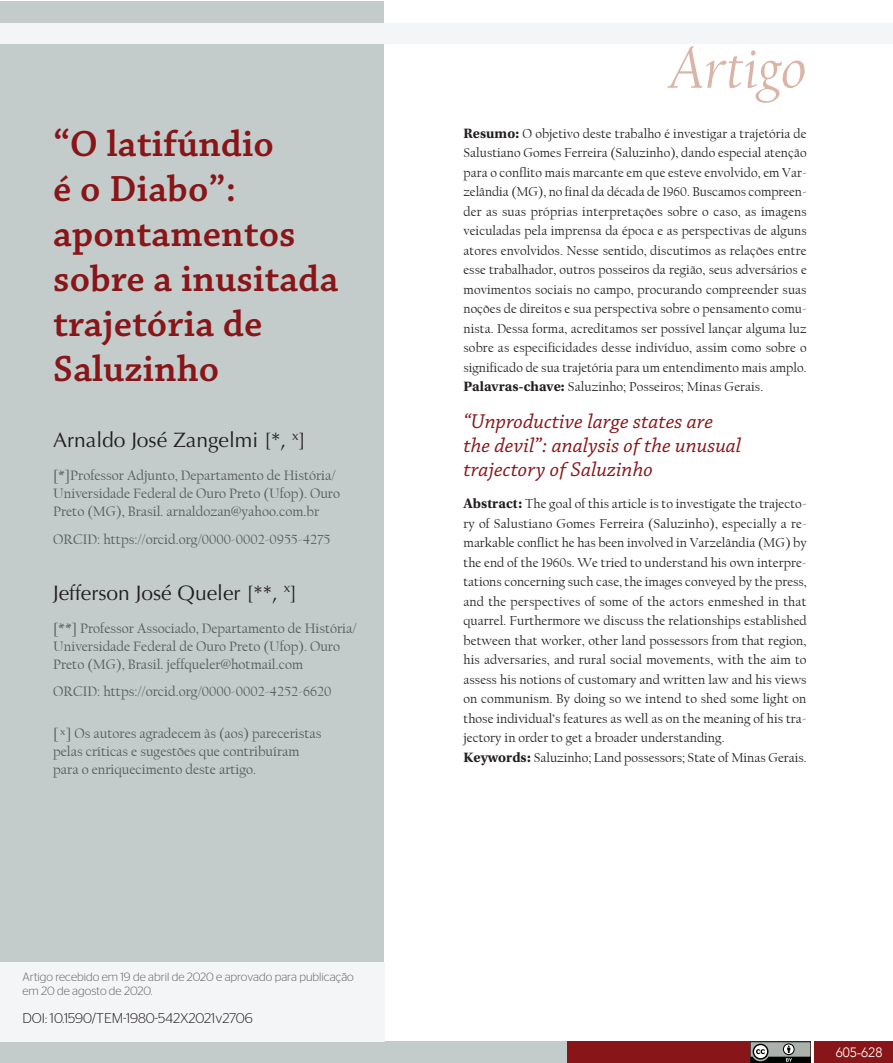
<style>
.page{position:relative;width:893px;height:1063px;background:#fff}
.page>*{position:absolute;margin:0;border:0;box-sizing:border-box;transform-origin:0 0}
.t1{font:italic 59.55px "Californian FB";color:#dab5a7}
.t2{font:38.25px/45px "Chaparral Pro Semibold Capt";color:#881619}
.t3{font:21px/24px "Chaparral Pro It Capt";color:#881619}
.t4{font:21px "Optima";color:#231f20}
.t5{font:14.25px/18px "Californian FB";color:#57585a}
.t6{font:300 14.1px "Stag Sans Round";color:#231f20}
.t7{font:13.5px/19.5px "Californian FB";letter-spacing:.005em;color:#231f20;text-align:justify}
.t8{font:300 13.5px "Avenir";color:#fff}
.t9{font:300 12px/14.4px "Stag Sans Round";color:#626364}
.s1{font-family:"Utopia Std";font-weight:700;font-size:14.25px}
</style>
<div class="page">
<div style="left:1px;top:1px;width:383px;height:961px;background:#c3cccb"></div>
<div style="left:567px;top:1042px;width:243px;height:21px;background:#881619"></div>
<div style="left:0;top:1042px;width:566px;height:21px;background:#c3cccb"></div>
<div style="left:814px;top:1042px;width:79px;height:21px;background:#881619"></div>
<svg style="left:750px;top:1042px;width:61px;height:21px"></svg>
<div style="left:0;top:23px;width:893px;height:20px;background:#f4f5f6"></div>
<div style="left:0;top:962px;width:384px;height:80px;background:#f4f5f6"></div>
<h2 class="t2" style="left:53px;top:122px;width:287px">“O latifúndio<br>é o Diabo”: apontamentos sobre a inusitada trajetória de<br>Saluzinho</h2>
<h3 class="t4" style="left:53px;top:428px;width:254px">Arnaldo José Zangelmi [*, <sup>x</sup>]</h3>
<p class="t5" style="left:53px;top:467px;width:288px">[*]Professor Adjunto, Departamento de História/<br>Universidade Federal de Ouro Preto (Ufop). Ouro<br>Preto (MG), Brasil. arnaldozan@yahoo.com.br</p>
<p class="t5" style="left:53px;top:531px;width:279px">ORCID: https://orcid.org/0000-0002-0955-4275</p>
<h3 class="t4" style="left:53px;top:581px;width:246px">Jefferson José Queler [**, <sup>x</sup>]</h3>
<p class="t5" style="left:53px;top:619px;width:305px">[**] Professor Associado, Departamento de História/<br>Universidade Federal de Ouro Preto (Ufop). Ouro<br>Preto (MG), Brasil. jeffqueler@hotmail.com</p>
<p class="t5" style="left:53px;top:683px;width:280px">ORCID: https://orcid.org/0000-0002-4252-6620</p>
<p class="t5" style="left:53px;top:724px;width:270px">[ <sup>x</sup>] Os autores agradecem às (aos) pareceristas pelas críticas e sugestões que contribuíram para o enriquecimento deste artigo.</p>
<p class="t9" style="left:22px;top:969px;width:333px">Artigo recebido em 19 de abril de 2020 e aprovado para publicação em 20 de agosto de 2020.</p>
<p class="t6" style="left:22px;top:1011px;width:232px">DOI: 10.1590/TEM-1980-542X2021v2706</p>
<h1 class="t1" style="left:668px;top:35px;width:140px">Artigo</h1>
<p class="t7" style="left:463px;top:124px;width:345px"><span class="s1">Resumo:</span> O objetivo deste trabalho é investigar a trajetória de Salustiano Gomes Ferreira (Saluzinho), dando especial atenção para o conflito mais marcante em que esteve envolvido, em Var&shy;zelândia (MG), no final da década de 1960. Buscamos compreen&shy;der as suas próprias interpretações sobre o caso, as imagens veiculadas pela imprensa da época e as perspectivas de alguns atores envolvidos. Nesse sentido, discutimos as relações entre esse trabalhador, outros posseiros da região, seus adversários e movimentos sociais no campo, procurando compreender suas noções de direitos e sua perspectiva sobre o pensamento comu&shy;nista. Dessa forma, acreditamos ser possível lançar alguma luz sobre as especificidades desse indivíduo, assim como sobre o significado de sua trajetória para um entendimento mais amplo.<br><span class="s1">Palavras-chave:</span> Saluzinho; Posseiros; Minas Gerais.</p>
<h3 class="t3" style="left:463px;top:410px;width:279px">“Unproductive large states are the devil”: analysis of the unusual trajectory of Saluzinho</h3>
<p class="t7" style="left:463px;top:494px;width:345px;text-align:left"><span class="s1">Abstract:</span> The goal of this article is to investigate the trajecto&shy;ry of Salustiano Gomes Ferreira (Saluzinho), especially a re&shy;markable conflict he has been involved in Varzelândia (MG) by the end of the 1960s. We tried to understand his own interpre&shy;tations concerning such case, the images conveyed by the press, and the perspectives of some of the actors enmeshed in that quarrel. Furthermore we discuss the relationships established between that worker, other land possessors from that region, his adversaries, and rural social movements, with the aim to assess his notions of customary and written law and his views on communism. By doing so we intend to shed some light on those individual’s features as well as on the meaning of his tra&shy;jectory in order to get a broader understanding.<br><span class="s1">Keywords:</span> Saluzinho; Land possessors; State of Minas Gerais.</p>
<p class="t8" style="left:836px;top:1044px;width:48px">605-628</p>
</div>
